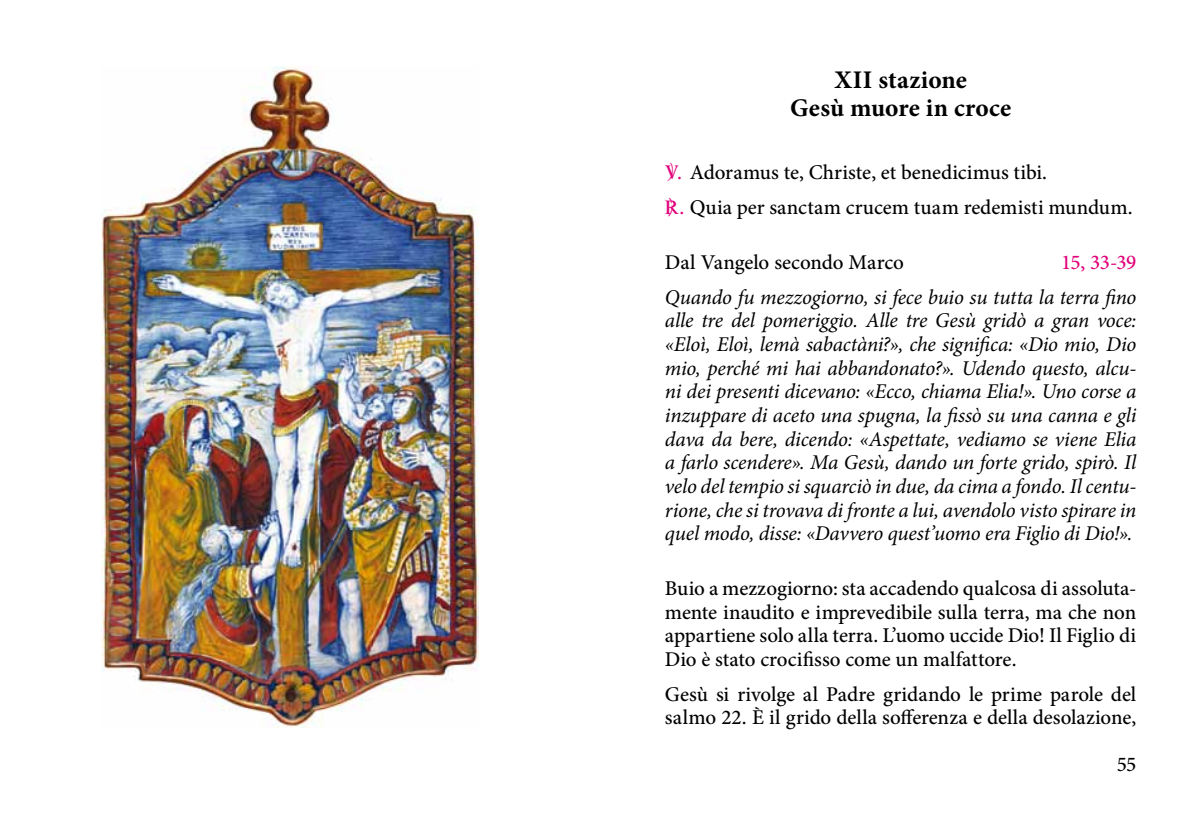
<style>
.page{position:relative;width:1191px;height:834px;background:#fff}
.page>*{position:absolute;margin:0;border:0;box-sizing:border-box;transform-origin:0 0}
.t1{font:700 25.38px/28px "Minion Pro";letter-spacing:.005em;color:#000;text-align:center}
.t2{font:italic 21px/23.6px "Minion Pro";letter-spacing:-.015em;color:#000;text-align:justify}
.t3{font:500 21px/23.6px "Minion Pro";letter-spacing:-.005em;color:#000}
.t4{font:500 21px "Minion Pro";color:#e2007a}
.s1{font-family:"tipovati";font-weight:400;color:#e2007a}
.s2{color:#e2007a}
</style>
<div class="page">
<img style="left:102px;top:66px;width:377px;height:661px">
<p class="t1" style="left:790px;top:65px;width:223px">XII stazione<br>Gesù muore in croce</p>
<p class="t3" style="left:665px;top:155px;width:469px;line-height:34.8px"><span class="s1">D</span><span class="s2">.</span> Adoramus te, Christe, et benedicimus tibi.<br><span class="s1">C</span><span class="s2">.</span> Quia per sanctam crucem tuam redemisti mundum.</p>
<p class="t3" style="left:665px;top:250px;width:240px">Dal Vangelo secondo Marco</p>
<p class="t4" style="left:1061px;top:248px;width:77px">15, 33-39</p>
<p class="t2" style="left:665px;top:285px;width:473px">Quando fu mezzogiorno, si fece buio su tutta la terra fino alle tre del pomeriggio. Alle tre Gesù gridò a gran voce: «Eloì, Eloì, lemà sabactàni?», che significa: «Dio mio, Dio mio, perché mi hai abbandonato?». Udendo questo, alcu&shy;ni dei presenti dicevano: «Ecco, chiama Elia!». Uno corse a inzuppare di aceto una spugna, la fissò su una canna e gli dava da bere, dicendo: «Aspettate, vediamo se viene Elia a farlo scendere». Ma Gesù, dando un forte grido, spirò. Il velo del tempio si squarciò in due, da cima a fondo. Il centu&shy;rione, che si trovava di fronte a lui, avendolo visto spirare in quel modo, disse: «Davvero quest’uomo era Figlio di Dio!».</p>
<p class="t3" style="left:665px;top:576px;width:473px;text-align:justify">Buio a mezzogiorno: sta accadendo qualcosa di assoluta&shy;mente inaudito e imprevedibile sulla terra, ma che non appartiene solo alla terra. L’uomo uccide Dio! Il Figlio di Dio è stato crocifisso come un malfattore.</p>
<p class="t3" style="left:665px;top:682px;width:473px">Gesù si rivolge al Padre gridando le prime parole del salmo 22. È il grido della sofferenza e della desolazione,</p>
<p class="t3" style="left:1116px;top:752px;width:21px">55</p>
</div>
